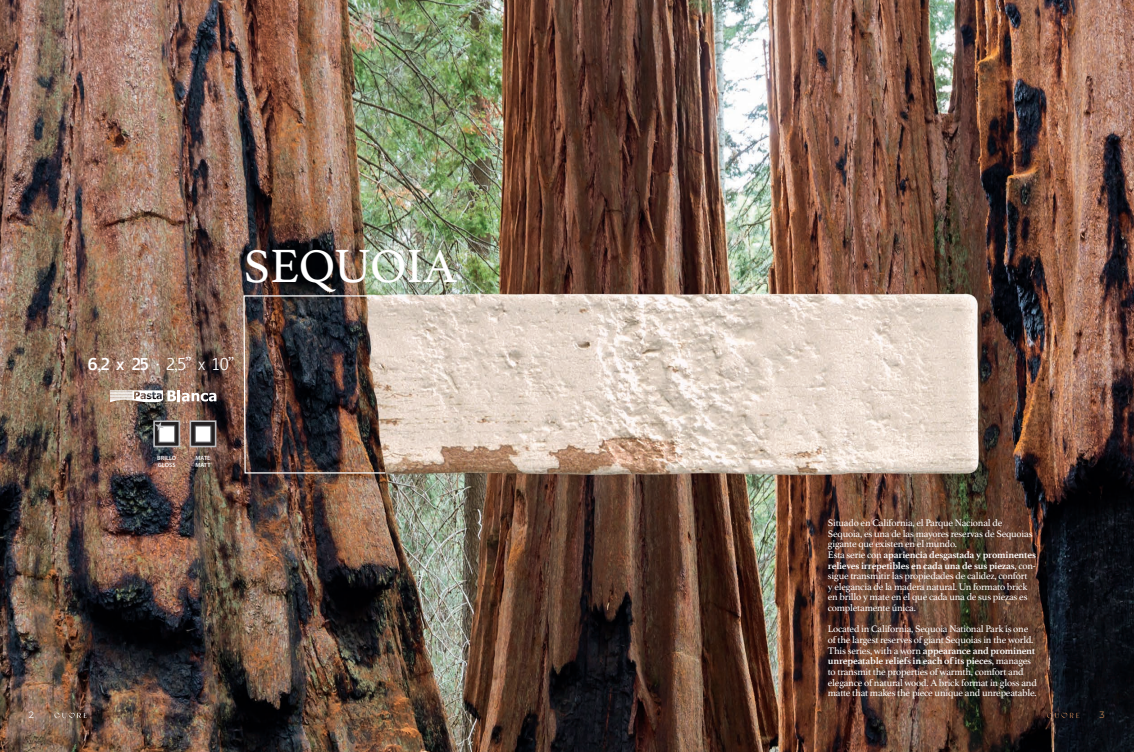
<style>
.page{position:relative;width:1134px;height:752px;background:#fff}
.page>*{position:absolute;margin:0;border:0;box-sizing:border-box;transform-origin:0 0}
.t1{font:48.88px "Athelas";letter-spacing:-.01em;color:#fff}
.t2{font:15.62px "Euphemia UCAS";color:#fff}
.t3{font:10px/10.6px "Athelas";letter-spacing:-.02em;color:#fff}
.t4{font:9.25px "Montserrat";color:#fff}
.t5{font:9.25px "Montserrat";color:#b77c4e}
.t6{font:600 6.12px/7.4px "Myriad Pro";letter-spacing:.01em;color:#fff}
.s1{font-weight:700}
</style>
<div class="page">
<img style="left:0;top:0;width:1134px;height:751px">
<img style="left:243px;top:294px;width:144px;height:180px">
<svg style="left:156px;top:423px;width:21px;height:21px"></svg>
<div style="left:153px;top:420px;width:27px;height:27px;border:2px solid #bcbdc0"></div>
<div style="left:159px;top:425px;width:16px;height:17px;background:#fff;border:1px solid #6c6d70"></div>
<svg style="left:155px;top:421px;width:9px;height:9px"></svg>
<svg style="left:192px;top:423px;width:21px;height:21px"></svg>
<div style="left:189px;top:420px;width:27px;height:27px;border:2px solid #bcbdc0"></div>
<div style="left:195px;top:425px;width:16px;height:17px;background:#fff;border:1px solid #6c6d70"></div>
<svg style="left:110px;top:389px;width:106px;height:13px"></svg>
<svg style="left:1047px;top:712px;width:32px;height:5px"></svg>
<svg style="left:54px;top:712px;width:33px;height:5px"></svg>
<h1 class="t1" style="left:243px;top:227px;width:215px">SEQUOIA</h1>
<h2 class="t2" style="left:88px;top:353px;width:148px"><span class="s1">6,2 x 25 ·</span> 2,5” x 10”</h2>
<p class="t6" style="left:157px;top:454px;width:21px">BRILLO<br>GLOSS</p>
<p class="t6" style="left:195px;top:454px;width:17px">MATE<br>MATT</p>
<p class="t3" style="left:828px;top:517px;width:210px">Situado en California, el Parque Nacional de Sequoia, es una de las mayores reservas de Sequoias gigante que existen en el mundo.<br>Esta serie con <span class="s1">apariencia desgastada y prominentes relieves irrepetibles en cada una de sus piezas</span>, con&shy;sigue transmitir las propiedades de calidez, confort<br>y elegancia de la madera natural. Un formato brick en brillo y mate en el que cada una de sus piezas es completamente única.</p>
<p class="t3" style="left:828px;top:623px;width:210px">Located in California, Sequoia National Park is one of the largest reserves of giant Sequoias in the world.<br>This series, with a worn <span class="s1">appearance and prominent unrepeatable reliefs in each of its pieces</span>, manages to transmit the properties of warmth, comfort and elegance of natural wood. A brick format in gloss and matte that makes the piece unique and unrepeatable.</p>
<p class="t4" style="left:29px;top:707px;width:7px">2</p>
<p class="t5" style="left:1099px;top:708px;width:7px">3</p>
</div>
